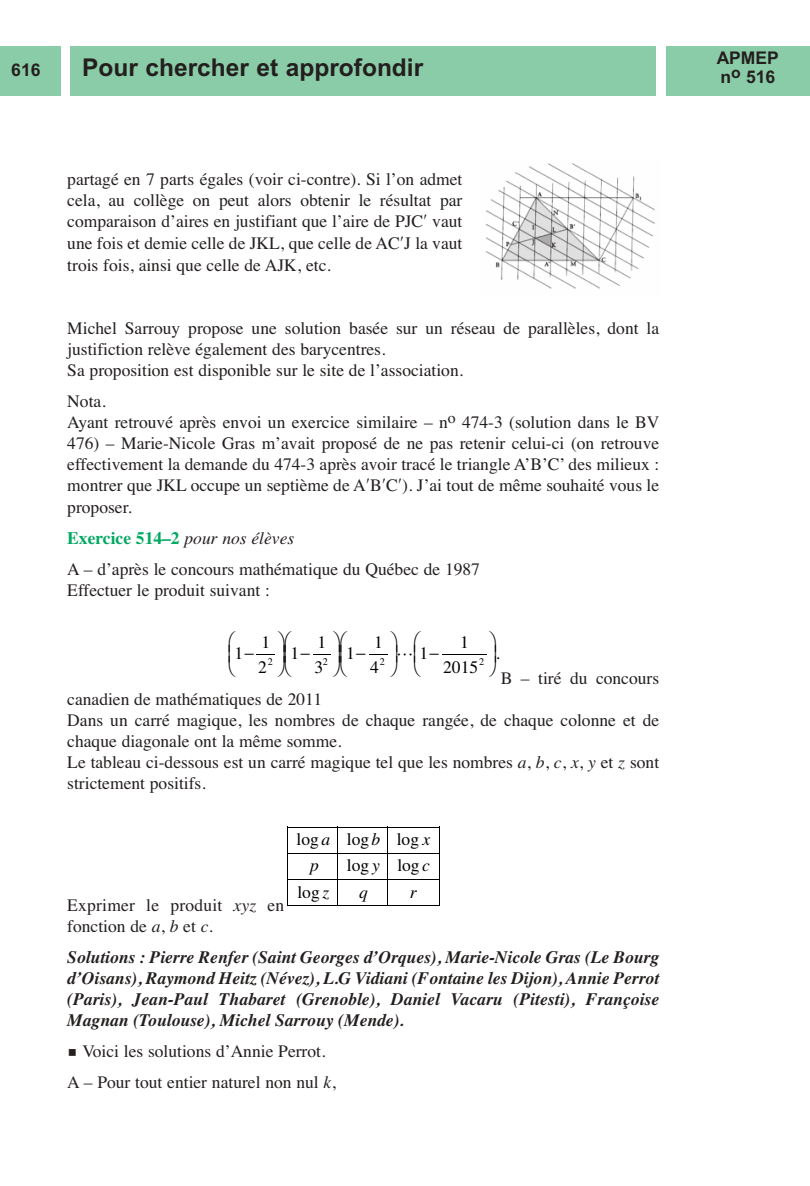
<style>
.page{position:relative;width:810px;height:1186px;background:#fff}
.page>*{position:absolute;margin:0;border:0;box-sizing:border-box;transform-origin:0 0}
.t1{font:700 24.5px "Arial";color:#241f1f}
.t2{font:17.5px/21px "Times";color:#241f1f}
.t3{font:italic 700 17.5px/21px "Times";color:#241f1f;text-align:justify}
.t4{font:17.5px/24.8px "Times";color:#000}
.t5{font:700 17.5px/19.6px "Arial";color:#241f1f}
.t6{font:italic 17.5px "Times";color:#000}
.t7{font:10.15px "Times";color:#000}
.s1{font-weight:700;color:#00a962}
.s2{font-style:italic}
.s3{font-family:"Menlo";font-weight:700;font-style:italic}
</style>
<div class="page">
<hr style="left:442px;top:654px;width:45px;height:1px;background:#000">
<hr style="left:288px;top:826px;width:151px;height:1px;background:#000">
<hr style="left:288px;top:852px;width:151px;height:1px;background:#000">
<hr style="left:288px;top:879px;width:151px;height:1px;background:#000">
<hr style="left:288px;top:905px;width:151px;height:1px;background:#000">
<hr style="left:287px;top:826px;width:1px;height:80px;background:#000">
<hr style="left:337px;top:826px;width:1px;height:80px;background:#000">
<hr style="left:387px;top:826px;width:1px;height:80px;background:#000">
<hr style="left:439px;top:826px;width:1px;height:80px;background:#000">
<div style="left:0;top:46px;width:61px;height:50px;background:#8acca7"></div>
<div style="left:71px;top:46px;width:585px;height:50px;background:#8acca7"></div>
<div style="left:666px;top:46px;width:144px;height:50px;background:#8acca7"></div>
<img style="left:486px;top:163px;width:169px;height:126px">
<svg style="left:257px;top:654px;width:18px;height:1px"></svg>
<svg style="left:313px;top:654px;width:18px;height:1px"></svg>
<svg style="left:369px;top:654px;width:19px;height:1px"></svg>
<p class="t5" style="left:11px;top:60px;width:31px">616</p>
<h1 class="t1" style="left:82px;top:53px;width:343px">Pour chercher et approfondir</h1>
<p class="t5" style="left:717px;top:48px;width:64px">APMEP n<sup>o</sup> 516</p>
<p class="t2" style="left:67px;top:168px;width:397px;text-align:justify">partagé en 7 parts égales (voir ci-contre). Si l’on admet cela, au collège on peut alors obtenir le résultat par comparaison d’aires en justifiant que l’aire de PJC vaut une fois et demie celle de JKL, que celle de AC J la vaut trois fois, ainsi que celle de AJK, etc.</p>
<p class="t2" style="left:67px;top:317px;width:593px">Michel Sarrouy propose une solution basée sur un réseau de parallèles, dont la justifiction relève également des barycentres.<br>Sa proposition est disponible sur le site de l’association.</p>
<p class="t2" style="left:67px;top:390px;width:594px">Nota.<br>Ayant retrouvé après envoi un exercice similaire – n<sup>o</sup> 474-3 (solution dans le BV 476) – Marie-Nicole Gras m’avait proposé de ne pas retenir celui-ci (on retrouve effectivement la demande du 474-3 après avoir tracé le triangle A’B’C’ des milieux : montrer que JKL occupe un septième de A B C ). J’ai tout de même souhaité vous le proposer.</p>
<p class="t2" style="left:67px;top:522px;width:414px;line-height:31px"><span class="s1">Exercice 514–2</span> <span class="s2">pour nos élèves<br></span>A – d’après le concours mathématique du Québec de 1987</p>
<p class="t2" style="left:67px;top:579px;width:204px">Effectuer le produit suivant :</p>
<p class="t4" style="left:258px;top:631px;width:14px">1<br>2</p>
<p class="t4" style="left:314px;top:631px;width:13px">1<br>3</p>
<p class="t4" style="left:370px;top:631px;width:14px">1<br>4</p>
<p class="t4" style="left:443px;top:631px;width:36px;text-align:center">1<br>2015</p>
<p class="t4" style="left:234px;top:642px;width:21px">1−</p>
<p class="t4" style="left:290px;top:642px;width:21px">1−</p>
<p class="t4" style="left:346px;top:642px;width:21px">1−</p>
<p class="t4" style="left:419px;top:642px;width:21px">1−</p>
<p class="t4" style="left:496px;top:642px;width:6px">.</p>
<p class="t7" style="left:268px;top:658px;width:7px">2</p>
<p class="t7" style="left:323px;top:658px;width:7px">2</p>
<p class="t7" style="left:380px;top:658px;width:7px">2</p>
<p class="t7" style="left:479px;top:658px;width:7px">2</p>
<p class="t2" style="left:501px;top:667px;width:160px">B – tiré du concours</p>
<p class="t2" style="left:67px;top:688px;width:593px">canadien de mathématiques de 2011<br>Dans un carré magique, les nombres de chaque rangée, de chaque colonne et de chaque diagonale ont la même somme.<br>Le tableau ci-dessous est un carré magique tel que les nombres <span class="s2">a</span>, <span class="s2">b</span>, <span class="s2">c</span>, <span class="s2">x</span>, <span class="s2">y</span> et <span class="s2">z</span> sont strictement positifs.</p>
<p class="t4" style="left:297px;top:828px;width:35px">log <span class="s2">a</span></p>
<p class="t4" style="left:347px;top:828px;width:35px">log <span class="s2">b</span></p>
<p class="t4" style="left:397px;top:828px;width:35px">log <span class="s2">x</span></p>
<p class="t6" style="left:310px;top:859px;width:10px">p</p>
<p class="t4" style="left:347px;top:854px;width:35px">log <span class="s2">y</span></p>
<p class="t4" style="left:398px;top:854px;width:34px">log<span class="s2">c</span></p>
<p class="t4" style="left:297px;top:880px;width:33px">log<span class="s2">z</span></p>
<p class="t6" style="left:359px;top:885px;width:10px">q</p>
<p class="t6" style="left:410px;top:885px;width:8px">r</p>
<p class="t2" style="left:67px;top:893px;width:219px">Exprimer le produit <span class="s2">xyz</span> en fonction de <span class="s2">a</span>, <span class="s2">b</span> et <span class="s2">c</span>.</p>
<p class="t3" style="left:67px;top:945px;width:593px">Solutions : Pierre Renfer (Saint Georges d’Orques), Marie-Nicole Gras (Le Bourg d’Oisans), Raymond Heitz (Névez), L.G Vidiani (Fontaine les Dijon), Annie Perrot (Paris), Jean-Paul Thabaret (Grenoble), Daniel Vacaru (Pitesti), Françoise Magnan (Toulouse), Michel Sarrouy (Mende).</p>
<p class="t2" style="left:67px;top:1035px;width:270px;line-height:31px"><span class="s3">▪</span> Voici les solutions d’Annie Perrot.<br>A – Pour tout entier naturel non nul <span class="s2">k</span>,</p>
</div>
